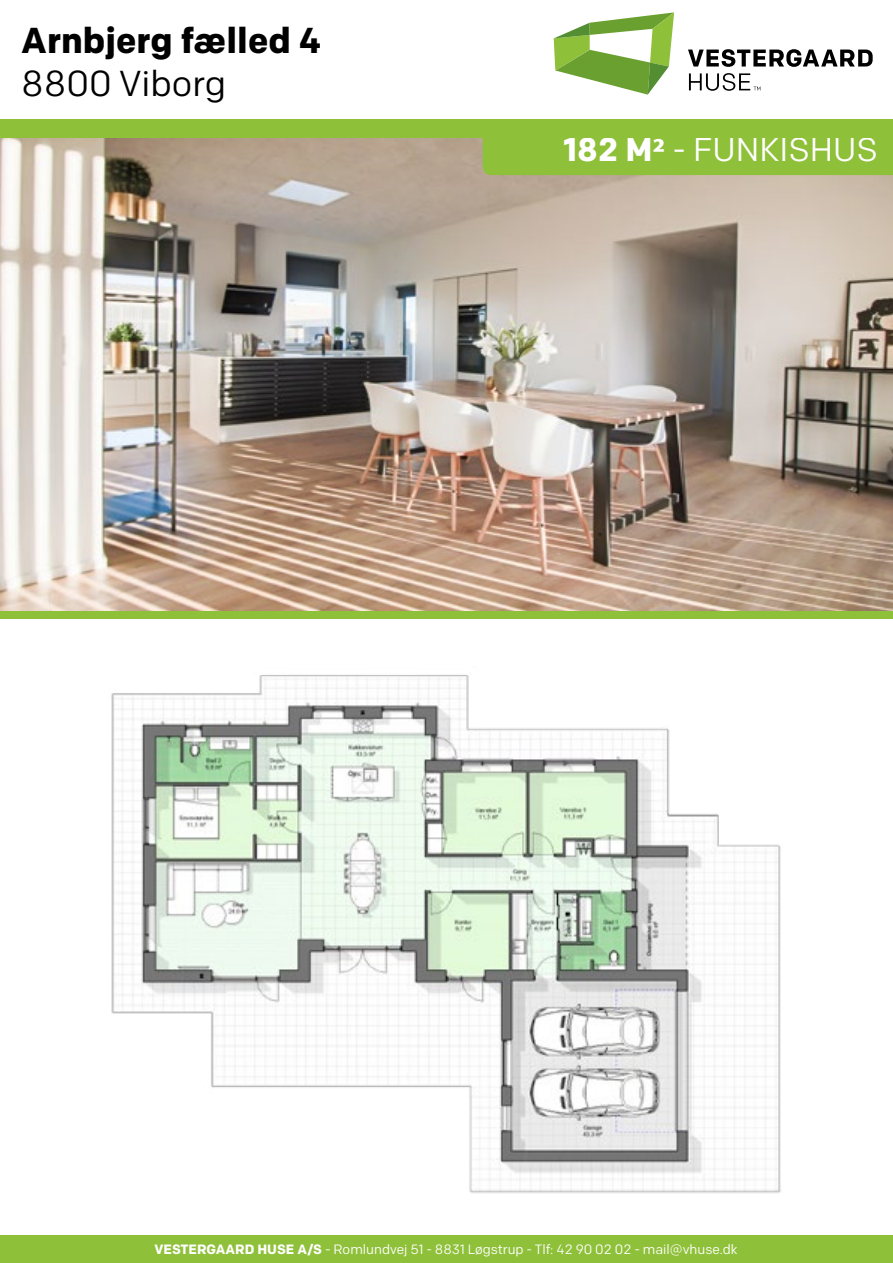
<style>
.page{position:relative;width:893px;height:1263px;background:#fff}
.page>*{position:absolute;margin:0;border:0;box-sizing:border-box;transform-origin:0 0}
.t1{font:700 36px "Colfax";color:#000}
.t2{font:36px "Colfax";color:#000}
.t3{font:32.85px "Colfax";color:#fff}
.t4{font:13.5px "Colfax";color:#fff}
.s1{font-weight:700}
.s2{font-family:"Myriad Web Pro";font-weight:700}
</style>
<div class="page">
<div style="left:0;top:1235px;width:893px;height:28px;background:#8fc039"></div>
<img style="left:111px;top:675px;width:670px;height:518px">
<svg style="left:554px;top:12px;width:120px;height:83px"></svg>
<svg style="left:688px;top:49px;width:185px;height:18px"></svg>
<svg style="left:689px;top:73px;width:71px;height:18px"></svg>
<img style="left:0;top:137px;width:893px;height:474px">
<div style="left:483px;top:137px;width:410px;height:38px;background:#8fc039"></div>
<div style="left:0;top:611px;width:893px;height:7px;background:#8fc039"></div>
<div style="left:0;top:119px;width:893px;height:18px;background:#8fc039"></div>
<h1 class="t1" style="left:21px;top:18px;width:301px">Arnbjerg fælled 4</h1>
<h1 class="t2" style="left:21px;top:61px;width:206px">8800 Viborg</h1>
<h2 class="t3" style="left:563px;top:130px;width:316px"><span class="s1">182 M</span><span class="s2">²</span> - FUNKISHUS</h2>
<p class="t4" style="left:154px;top:1241px;width:585px"><span class="s1">VESTERGAARD HUSE A/S</span> - Romlundvej 51 - 8831 Løgstrup - Tlf: 42 90 02 02 - mail@vhuse.dk</p>
</div>
